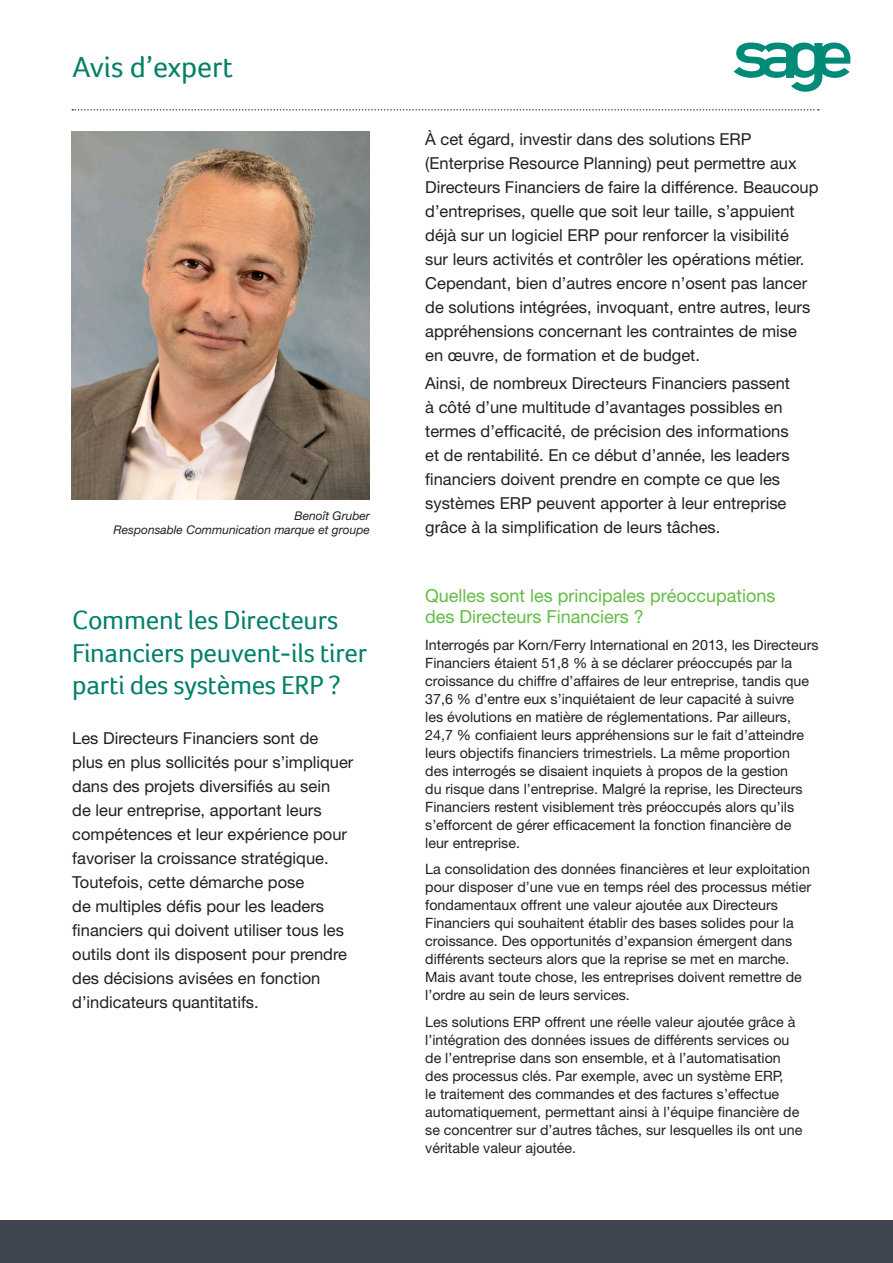
<style>
.page{position:relative;width:893px;height:1263px;background:#fff}
.page>*{position:absolute;margin:0;border:0;box-sizing:border-box;transform-origin:0 0}
.t1{font:30px "Foco";color:#008167}
.t2{font:27px/32.4px "Foco";letter-spacing:-.01em;color:#008167}
.t3{font:18px/21.6px "Helvetica Neue";color:#63bc46}
.t4{font:16.5px/24px "Helvetica Neue";color:#231f20}
.t5{font:14.25px/18px "Helvetica Neue";color:#231f20}
.t6{font:italic 12px "Helvetica Neue";color:#231f20}
</style>
<div class="page">
<svg style="left:734px;top:43px;width:116px;height:49px"></svg>
<img style="left:72px;top:132px;width:298px;height:368px">
<svg style="left:72px;top:109px;width:747px;height:2px"></svg>
<div style="left:0;top:1220px;width:893px;height:43px;background:#3f4550"></div>
<p class="t1" style="left:72px;top:49px;width:163px">Avis d’expert</p>
<p class="t6" style="left:295px;top:508px;width:77px">Benoît Gruber</p>
<p class="t6" style="left:114px;top:523px;width:258px">Responsable Communication marque et groupe</p>
<p class="t2" style="left:72px;top:604px;width:296px">Comment les Directeurs<br>Financiers peuvent-ils tirer parti des systèmes ERP ?</p>
<p class="t4" style="left:72px;top:726px;width:283px">Les Directeurs Financiers sont de<br>plus en plus sollicités pour s’impliquer dans des projets diversifiés au sein<br>de leur entreprise, apportant leurs compétences et leur expérience pour favoriser la croissance stratégique.<br>Toutefois, cette démarche pose<br>de multiples défis pour les leaders financiers qui doivent utiliser tous les outils dont ils disposent pour prendre des décisions avisées en fonction d’indicateurs quantitatifs.</p>
<p class="t4" style="left:425px;top:127px;width:395px">À cet égard, investir dans des solutions ERP (Enterprise Resource Planning) peut permettre aux Directeurs Financiers de faire la différence. Beaucoup d’entreprises, quelle que soit leur taille, s’appuient déjà sur un logiciel ERP pour renforcer la visibilité<br>sur leurs activités et contrôler les opérations métier.<br>Cependant, bien d’autres encore n’osent pas lancer de solutions intégrées, invoquant, entre autres, leurs appréhensions concernant les contraintes de mise en œuvre, de formation et de budget.</p>
<p class="t4" style="left:425px;top:371px;width:366px">Ainsi, de nombreux Directeurs Financiers passent à côté d’une multitude d’avantages possibles en termes d’efficacité, de précision des informations et de rentabilité. En ce début d’année, les leaders financiers doivent prendre en compte ce que les systèmes ERP peuvent apporter à leur entreprise grâce à la simplification de leurs tâches.</p>
<p class="t3" style="left:425px;top:584px;width:352px">Quelles sont les principales préoccupations des Directeurs Financiers ?</p>
<p class="t5" style="left:425px;top:635px;width:395px">Interrogés par Korn/Ferry International en 2013, les Directeurs Financiers étaient 51,8 % à se déclarer préoccupés par la croissance du chiffre d’affaires de leur entreprise, tandis que 37,6 % d’entre eux s’inquiétaient de leur capacité à suivre<br>les évolutions en matière de réglementations. Par ailleurs, 24,7 % confiaient leurs appréhensions sur le fait d’atteindre leurs objectifs financiers trimestriels. La même proportion<br>des interrogés se disaient inquiets à propos de la gestion<br>du risque dans l’entreprise. Malgré la reprise, les Directeurs Financiers restent visiblement très préoccupés alors qu’ils s’efforcent de gérer efficacement la fonction financière de<br>leur entreprise.</p>
<p class="t5" style="left:425px;top:860px;width:387px">La consolidation des données financières et leur exploitation pour disposer d’une vue en temps réel des processus métier fondamentaux offrent une valeur ajoutée aux Directeurs Financiers qui souhaitent établir des bases solides pour la croissance. Des opportunités d’expansion émergent dans différents secteurs alors que la reprise se met en marche.<br>Mais avant toute chose, les entreprises doivent remettre de l’ordre au sein de leurs services.</p>
<p class="t5" style="left:425px;top:1012px;width:379px">Les solutions ERP offrent une réelle valeur ajoutée grâce à l’intégration des données issues de différents services ou de l’entreprise dans son ensemble, et à l’automatisation des processus clés. Par exemple, avec un système ERP,<br>le traitement des commandes et des factures s’effectue automatiquement, permettant ainsi à l’équipe financière de se concentrer sur d’autres tâches, sur lesquelles ils ont une véritable valeur ajoutée.</p>
</div>
